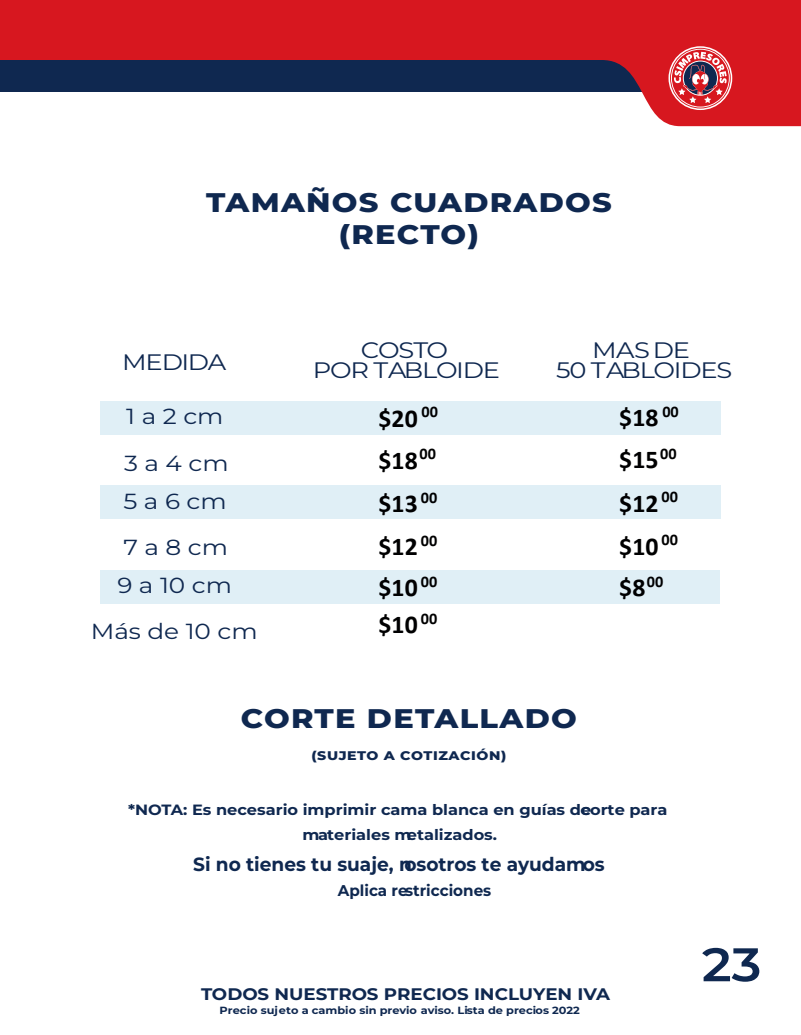
<style>
.page{position:relative;width:801px;height:1035px;background:#fff}
.page>*{position:absolute;margin:0;border:0;box-sizing:border-box;transform-origin:0 0}
.t1{font:600 47px "Montserrat";color:#0f2850;scale:1.09 1}
.t2{font:800 27px/32.2px "Montserrat";letter-spacing:.04em;color:#0f2850;text-align:center;scale:1.13 1}
.t3{font:700 25.75px/42.2px "Calibri";color:#000001;text-align:justify}
.t4{font:22.25px/20px "Montserrat";letter-spacing:-.05em;color:#0f2850;text-align:center;scale:1.15 1}
.t5{font:21.75px/46px "Montserrat";color:#0f2850;scale:1.14 1}
.t6{font:700 19px "Montserrat";color:#0f2850}
.t7{font:700 16.75px "Montserrat";color:#0f2850;scale:1.09 1}
.t8{font:700 15.5px "Montserrat";color:#0f2850}
.t9{font:700 14.75px "Montserrat";color:#0f2850;scale:1.09 1}
.t10{font:800 12.5px "Montserrat";letter-spacing:.04em;color:#0f2850;scale:1.13 1}
.t11{font:700 10.5px "Montserrat";color:#0f2850;scale:1.09 1}
</style>
<div class="page">
<svg style="left:0;top:0;width:801px;height:126px;fill:#d7171f"></svg>
<svg style="left:668px;top:46px;width:64px;height:64px"></svg>
<svg style="left:670px;top:48px;width:61px;height:60px;background:#c45c66"></svg>
<div style="left:100px;top:402px;width:620px;height:33px;background:#e0eff6"></div>
<div style="left:100px;top:486px;width:620px;height:33px;background:#e0eff6"></div>
<div style="left:100px;top:570px;width:620px;height:33px;background:#e0eff6"></div>
<h2 class="t2" style="left:206px;top:185px;width:360px">TAMAÑOS CUADRADOS (RECTO)</h2>
<h3 class="t4" style="left:361px;top:339px;width:77px">COSTO</h3>
<h3 class="t4" style="left:122px;top:351px;width:92px">MEDIDA</h3>
<h3 class="t4" style="left:313px;top:359px;width:164px">POR TABLOIDE</h3>
<h3 class="t5" style="left:124px;top:393px;width:93px">1 a 2 cm<br>3 a 4 cm</h3>
<h3 class="t5" style="left:123px;top:477px;width:93px">5 a 6 cm<br>7 a 8 cm</h3>
<h3 class="t5" style="left:91px;top:561px;width:148px;text-align:center">9 a 10 cm<br>Más de 10 cm</h3>
<h3 class="t3" style="left:378px;top:397px;width:61px">$20 <sup>00 </sup>$18 <sup>00 </sup>$13 <sup>00 </sup>$12 <sup>00 </sup>$10 <sup>00</sup></h3>
<h3 class="t3" style="left:378px;top:603px;width:60px">$10 <sup>00</sup></h3>
<h3 class="t4" style="left:556px;top:339px;width:154px">MASDE<br>50 TABLOIDES</h3>
<h3 class="t3" style="left:619px;top:396px;width:61px">$18 <sup>00 </sup>$15 <sup>00 </sup>$12 <sup>00 </sup>$10 <sup>00 </sup>$8 <sup>00</sup></h3>
<h2 class="t2" style="left:241px;top:701px;width:299px">CORTE DETALLADO</h2>
<p class="t10" style="left:311px;top:747px;width:174px">(SUJETO A COTIZACIÓN)</p>
<p class="t9" style="left:128px;top:800px;width:426px">*NOTA: Es necesario imprimir cama blanca en guías de</p>
<p class="t9" style="left:581px;top:800px;width:81px">corte para</p>
<p class="t9" style="left:302px;top:825px;width:180px">materiales metalizados.</p>
<p class="t6" style="left:193px;top:852px;width:413px">Si no tienes tu suaje, nosotros te ayudamos</p>
<p class="t8" style="left:338px;top:880px;width:155px">Aplica restricciones</p>
<p class="t7" style="left:201px;top:982px;width:377px">TODOS NUESTROS PRECIOS INCLUYEN IVA</p>
<p class="t11" style="left:220px;top:1003px;width:332px">Precio sujeto a cambio sin previo aviso. Lista de precios 2022</p>
<h1 class="t1" style="left:702px;top:933px;width:56px">23</h1>
</div>
